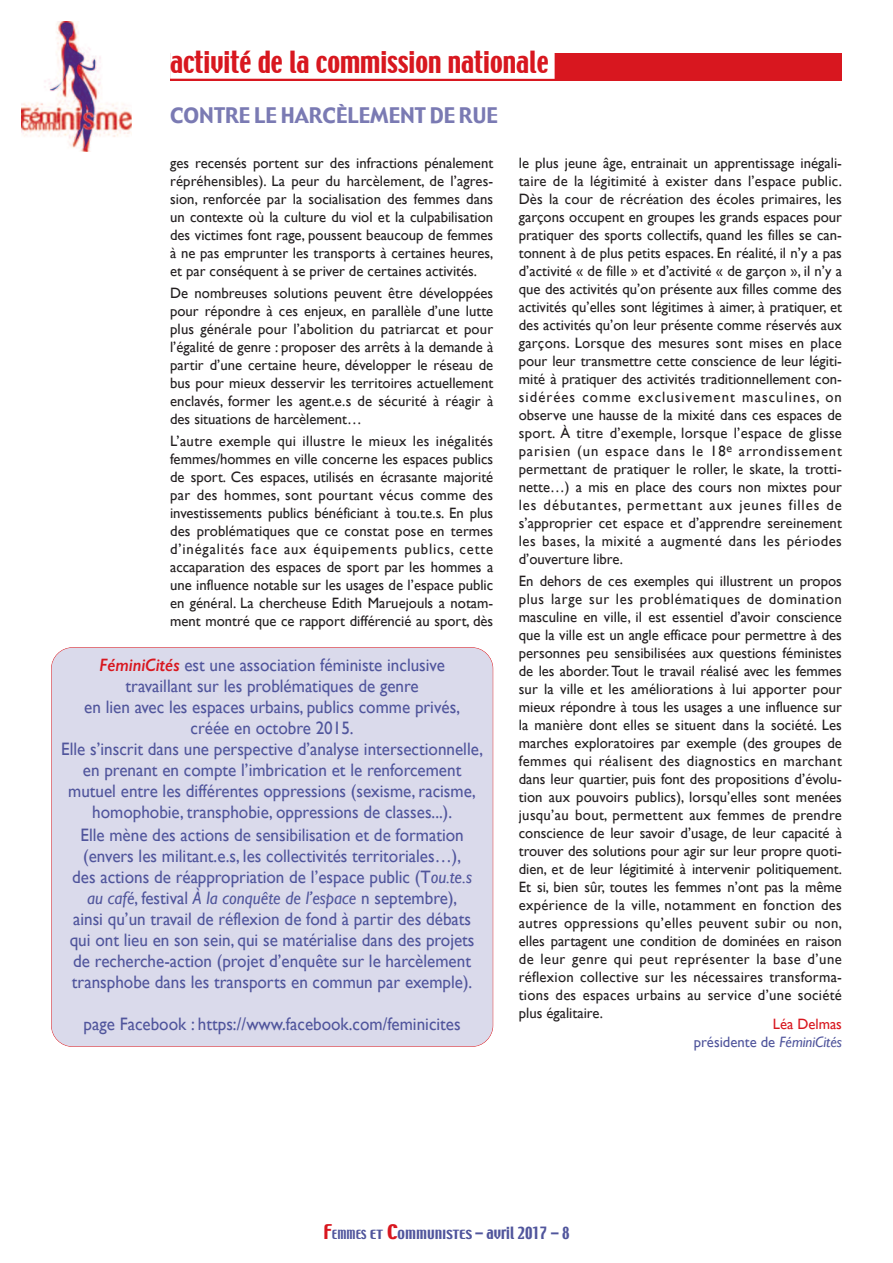
<style>
.page{position:relative;width:893px;height:1263px;background:#fff}
.page>*{position:absolute;margin:0;border:0;box-sizing:border-box;transform-origin:0 0}
.t1{font:27px "Techno";color:#d8171f}
.t2{font:21px "Gadget";color:#7a7ab3}
.t3{font:18px/21px "Gill Sans";color:#50559c;text-align:center;scale:.95 1}
.t4{font:15px/18px "Gill Sans";color:#231f20;text-align:justify}
.t5{font:15px/18px "Gill Sans";color:#50559c;text-align:right}
.t6{font:11.25px "Techno";color:#50559c}
.s1{font-weight:600;font-style:italic;color:#d8171f}
.s2{font-style:italic}
.s3{color:#d8171f}
.s4{font-size:18px;color:#d8171f}
.s5{font-size:15px}
</style>
<div class="page">
<img style="left:21px;top:21px;width:111px;height:131px">
<div style="left:170px;top:53px;width:672px;height:28px;background:#d8171f"></div>
<div style="left:170px;top:51px;width:385px;height:28px;background:#fff"></div>
<div style="left:51px;top:648px;width:442px;height:398px;background:#dadaeb;border-radius:21px"></div>
<h1 class="t1" style="left:170px;top:46px;width:380px">activité de la commission nationale</h1>
<h2 class="t2" style="left:170px;top:102px;width:329px">CONTRE LE HARCÈLEMENT DE RUE</h2>
<p class="t4" style="left:170px;top:154px;width:325px">ges recensés portent sur des infractions pénalement répréhensibles). la peur du harcèlement, de l’agres&shy;sion, renforcée par la socialisation des femmes dans un contexte où la culture du viol et la culpabilisation des victimes font rage, poussent beaucoup de femmes à ne pas emprunter les transports à certaines heures, et par conséquent à se priver de certaines activités.</p>
<p class="t4" style="left:170px;top:284px;width:325px">De nombreuses solutions peuvent être développées pour répondre à ces enjeux, en parallèle d’une lutte plus générale pour l’abolition du patriarcat et pour l’égalité de genre : proposer des arrêts à la demande à partir d’une certaine heure, développer le réseau de bus pour mieux desservir les territoires actuellement enclavés, former les agent.e.s de sécurité à réagir à des situations de harcèlement…</p>
<p class="t4" style="left:170px;top:432px;width:325px">l’autre exemple qui illustre le mieux les inégalités femmes/hommes en ville concerne les espaces publics de sport. Ces espaces, utilisés en écrasante majorité par des hommes, sont pourtant vécus comme des investissements publics bénéficiant à tou.te.s. en plus des problématiques que ce constat pose en termes d’inégalités face aux équipements publics, cette accaparation des espaces de sport par les hommes a une influence notable sur les usages de l’espace public en général. la chercheuse edith maruejouls a notam&shy;ment montré que ce rapport différencié au sport, dès</p>
<p class="t3" style="left:61px;top:654px;width:446px"><span class="s1">FéminiCités</span> est une association féministe inclusive<br>travaillant sur les problématiques de genre<br>en lien avec les espaces urbains, publics comme privés,<br>créée en octobre 2015.<br>elle s’inscrit dans une perspective d’analyse intersectionnelle, en prenant en compte l’imbrication et le renforcement mutuel entre les différentes oppressions (sexisme, racisme, homophobie, transphobie, oppressions de classes...).</p>
<p class="t3" style="left:70px;top:825px;width:428px">elle mène des actions de sensibilisation et de formation (envers les militant.e.s, les collectivités territoriales…), des actions de réappropriation de l’espace public (t<span class="s2">ou.te.s au café</span>, festival <span class="s2">à la conquête de l’espace</span> n septembre),<br>ainsi qu’un travail de réflexion de fond à partir des débats qui ont lieu en son sein, qui se matérialise dans des projets de recherche-action (projet d’enquête sur le harcèlement transphobe dans les transports en commun par exemple).</p>
<p class="t3" style="left:84px;top:1014px;width:398px">page facebook : https://www.facebook.com/feminicites</p>
<p class="t4" style="left:519px;top:154px;width:325px">le plus jeune âge, entrainait un apprentissage inégali&shy;taire de la légitimité à exister dans l’espace public.<br>Dès la cour de récréation des écoles primaires, les garçons occupent en groupes les grands espaces pour pratiquer des sports collectifs, quand les filles se can&shy;tonnent à de plus petits espaces. en réalité, il n’y a pas d’activité « de fille » et d’activité « de garçon », il n’y a que des activités qu’on présente aux filles comme des activités qu’elles sont légitimes à aimer, à pratiquer, et des activités qu’on leur présente comme réservés aux garçons. lorsque des mesures sont mises en place pour leur transmettre cette conscience de leur légiti&shy;mité à pratiquer des activités traditionnellement con&shy;sidérées comme exclusivement masculines, on observe une hausse de la mixité dans ces espaces de sport. à titre d’exemple, lorsque l’espace de glisse parisien (un espace dans le 18<sup>e</sup> arrondissement permettant de pratiquer le roller, le skate, la trotti&shy;nette…) a mis en place des cours non mixtes pour les débutantes, permettant aux jeunes filles de s’approprier cet espace et d’apprendre sereinement les bases, la mixité a augmenté dans les périodes d’ouverture libre.</p>
<p class="t4" style="left:519px;top:572px;width:325px">en dehors de ces exemples qui illustrent un propos plus large sur les problématiques de domination masculine en ville, il est essentiel d’avoir conscience que la ville est un angle efficace pour permettre à des personnes peu sensibilisées aux questions féministes de les aborder.tout le travail réalisé avec les femmes sur la ville et les améliorations à lui apporter pour mieux répondre à tous les usages a une influence sur la manière dont elles se situent dans la société. les marches exploratoires par exemple (des groupes de femmes qui réalisent des diagnostics en marchant dans leur quartier, puis font des propositions d’évolu&shy;tion aux pouvoirs publics), lorsqu’elles sont menées jusqu’au bout, permettent aux femmes de prendre conscience de leur savoir d’usage, de leur capacité à trouver des solutions pour agir sur leur propre quoti&shy;dien, et de leur légitimité à intervenir politiquement. et si, bien sûr, toutes les femmes n’ont pas la même expérience de la ville, notamment en fonction des autres oppressions qu’elles peuvent subir ou non, elles partagent une condition de dominées en raison de leur genre qui peut représenter la base d’une réflexion collective sur les nécessaires transforma&shy;tions des espaces urbains au service d’une société plus égalitaire.</p>
<p class="t5" style="left:694px;top:1014px;width:150px"><span class="s3">léa Delmas<br></span>présidente de <span class="s2">FéminiCités</span></p>
<p class="t6" style="left:323px;top:1227px;width:248px"><span class="s4">F</span>emmes et <span class="s4">C</span>ommunistes <span class="s5">– avril 2017 – 8</span></p>
</div>
